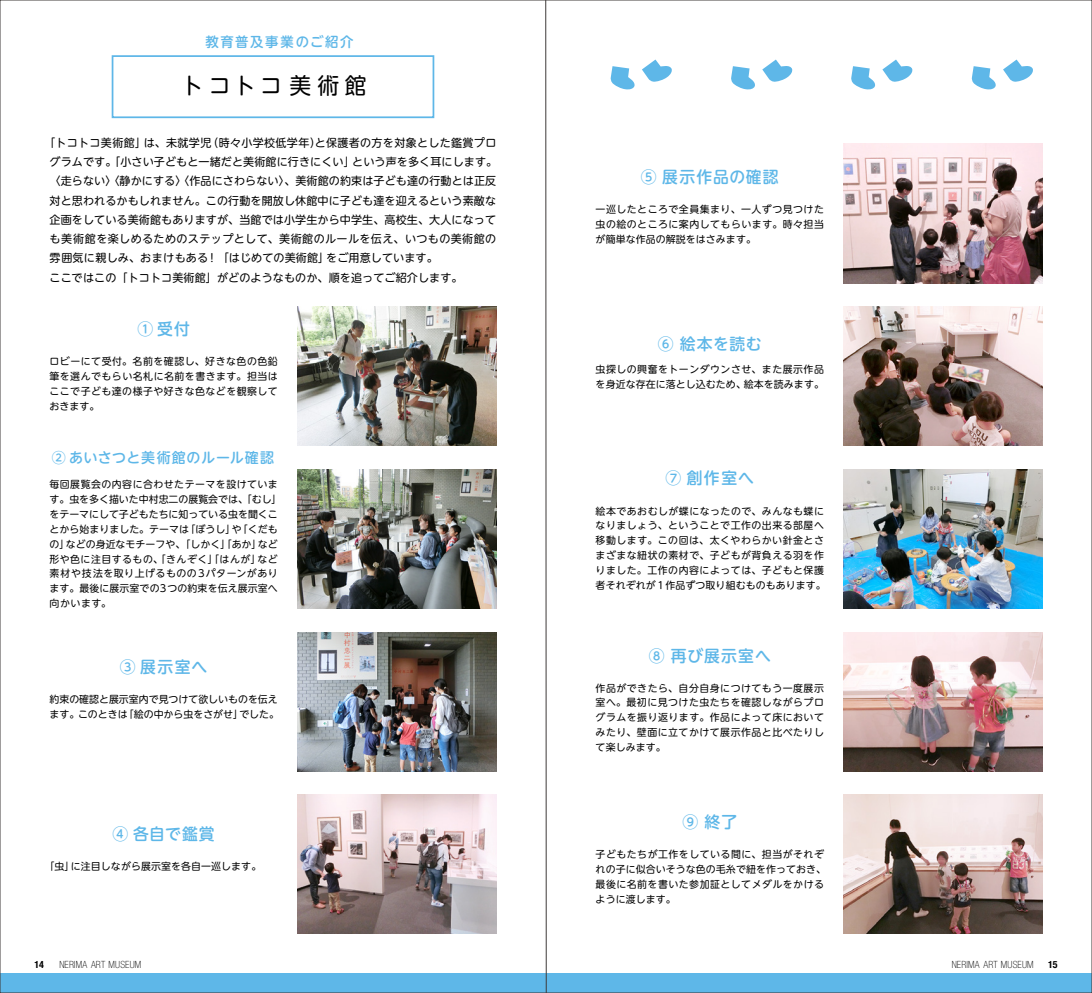
<style>
.page{position:relative;width:1092px;height:993px;background:#fff}
.page>*{position:absolute;margin:0;border:0;box-sizing:border-box;transform-origin:0 0}
.t1{font:22.4px "UD Shin M Go Pro";letter-spacing:.25em;color:#000}
.t2{font:500 16.1px "UD Shin M Go Pro";letter-spacing:.07em;color:#5eb7e8}
.t3{font:500 14.17px "UD Shin M Go Pro";letter-spacing:.05em;color:#5eb7e8}
.t4{font:500 13.65px "UD Shin M Go Pro";letter-spacing:.12em;color:#5eb7e8}
.t5{font:11.2px/19.2px "UD Shin M Go Pro";letter-spacing:.01em;color:#000}
.t6{font:9.97px/14.9px "UD Shin M Go Pro";letter-spacing:.05em;color:#000;text-align:justify}
.t7{font:9.97px/14.9px "UD Shin M Go Pro";letter-spacing:.01em;color:#000}
.t8{font:9.97px/14.9px "UD Shin M Go Pro";color:#000}
.t9{font:9.97px/14.9px "UD Shin M Go Pro";letter-spacing:.03em;color:#000}
.t10{font:100 condensed 9.97px "Helvetica Neue";letter-spacing:.02em;color:#000}
.t11{font:700 condensed 9.97px "Helvetica Neue";color:#000}
.s1{font-weight:700}
.s2{font-family:"Koz Min Pro";font-weight:400;font-stretch:normal}
</style>
<div class="page">
<div style="left:0;top:972px;width:1091px;height:20px;background:#5eb7e8"></div>
<div style="left:112px;top:55px;width:322px;height:63px;border:2px solid #5eb7e8"></div>
<img style="left:298px;top:307px;width:198px;height:138px">
<img style="left:843px;top:469px;width:199px;height:139px">
<img style="left:843px;top:144px;width:199px;height:139px">
<img style="left:298px;top:469px;width:198px;height:139px">
<img style="left:843px;top:632px;width:199px;height:139px">
<img style="left:843px;top:307px;width:199px;height:138px">
<img style="left:298px;top:632px;width:198px;height:139px">
<img style="left:298px;top:794px;width:198px;height:139px">
<img style="left:843px;top:794px;width:199px;height:139px">
<svg style="left:610px;top:66px;width:25px;height:24px"></svg>
<svg style="left:642px;top:60px;width:30px;height:22px"></svg>
<svg style="left:731px;top:66px;width:24px;height:24px"></svg>
<svg style="left:762px;top:60px;width:30px;height:22px"></svg>
<svg style="left:851px;top:66px;width:24px;height:24px"></svg>
<svg style="left:882px;top:60px;width:30px;height:22px"></svg>
<svg style="left:971px;top:66px;width:25px;height:24px"></svg>
<svg style="left:1003px;top:60px;width:30px;height:22px"></svg>
<hr style="left:545px;top:0;width:1px;height:992px;background:#3e3a39">
<h3 class="t4" style="left:205px;top:31px;width:150px">教育普及事業のご紹介</h3>
<h1 class="t1" style="left:181px;top:67px;width:187px">トコトコ美術館</h1>
<p class="t5" style="left:50px;top:132px;width:449px;text-indent:-6px">「トコトコ美術館」は、未就学児（時々小学校低学年）と保護者の方を対象とした鑑賞プログラムです。「小さい子どもと一緒だと美術館に行きにくい」という声を多く耳にします。〈走らない〉〈静かにする〉〈作品にさわらない〉、美術館の約束は子ども達の行動とは正反対と思われるかもしれません。この行動を開放し休館中に子ども達を迎えるという素敵な企画をしている美術館もありますが、当館では小学生から中学生、高校生、大人になっても美術館を楽しめるためのステップとして、美術館のルールを伝え、いつもの美術館の雰囲気に親しみ、おまけもある！「はじめての美術館」をご用意しています。<br>ここではこの「トコトコ美術館」がどのようなものか、順を追ってご紹介します。</p>
<h2 class="t2" style="left:137px;top:315px;width:54px">① 受付</h2>
<p class="t6" style="left:49px;top:353px;width:230px">ロビーにて受付。名前を確認し、好きな色の色鉛筆を選んでもらい名札に名前を書きます。担当はここで子ども達の様子や好きな色などを観察しておきます。</p>
<h3 class="t3" style="left:52px;top:446px;width:224px">② あいさつと美術館のルール確認</h3>
<p class="t7" style="left:49px;top:476px;width:233px">毎回展覧会の内容に合わせたテーマを設けています。虫を多く描いた中村忠二の展覧会では、「むし」をテーマにして子どもたちに知っている虫を聞くことから始まりました。テーマは「ぼうし」や「くだもの」などの身近なモチーフや、「しかく」「あか」など形や色に注目するもの、「きんぞく」「はんが」など素材や技法を取り上げるものの3パターンがあります。最後に展示室での３つの約束を伝え展示室へ向かいます。</p>
<h2 class="t2" style="left:120px;top:653px;width:89px">③ 展示室へ</h2>
<p class="t8" style="left:49px;top:691px;width:231px">約束の確認と展示室内で見つけて欲しいものを伝えます。このときは「絵の中から虫をさがせ」でした。</p>
<h2 class="t2" style="left:113px;top:820px;width:103px">④ 各自で鑑賞</h2>
<p class="t7" style="left:44px;top:858px;width:218px">「虫」に注目しながら展示室を各自一巡します。</p>
<h2 class="t2" style="left:641px;top:164px;width:139px">⑤ 展示作品の確認</h2>
<p class="t6" style="left:595px;top:201px;width:230px">一巡したところで全員集まり、一人ずつ見つけた虫の絵のところに案内してもらいます。時々担当が簡単な作品の解説をはさみます。</p>
<h2 class="t2" style="left:657px;top:331px;width:105px">⑥ 絵本を読む</h2>
<p class="t9" style="left:595px;top:361px;width:230px">虫探しの興奮をトーンダウンさせ、また展示作品を身近な存在に落とし込むため、絵本を読みます。</p>
<h2 class="t2" style="left:665px;top:464px;width:90px">⑦ 創作室へ</h2>
<p class="t6" style="left:595px;top:502px;width:232px;text-align:left">絵本であおむしが蝶になったので、みんなも蝶になりましょう、ということで工作の出来る部屋へ移動します。この回は、太くやわらかい針金とさまざまな紐状の素材で、子どもが背負える羽を作りました。工作の内容によっては、子どもと保護者それぞれが 1作品ずつ取り組むものもあります。</p>
<h2 class="t2" style="left:648px;top:642px;width:124px">⑧ 再び展示室へ</h2>
<p class="t6" style="left:595px;top:679px;width:230px">作品ができたら、自分自身につけてもう一度展示室へ。最初に見つけた虫たちを確認しながらプログラムを振り返ります。作品によって床においてみたり、壁面に立てかけて展示作品と比べたりして楽しみます。</p>
<h2 class="t2" style="left:682px;top:808px;width:56px">⑨ 終了</h2>
<p class="t6" style="left:595px;top:845px;width:232px;text-align:left">子どもたちが工作をしている間に、担当がそれぞれの子に似合いそうな色の毛糸で紐を作っておき、最後に名前を書いた参加証としてメダルをかけるように渡します。</p>
<p class="t10" style="left:34px;top:958px;width:108px"><span class="s1">14</span><span class="s2">　</span> NERIMA ART MUSEUM</p>
<p class="t10" style="left:951px;top:958px;width:83px">NERIMA ART MUSEUM</p>
<p class="t11" style="left:1048px;top:958px;width:11px">15</p>
</div>
